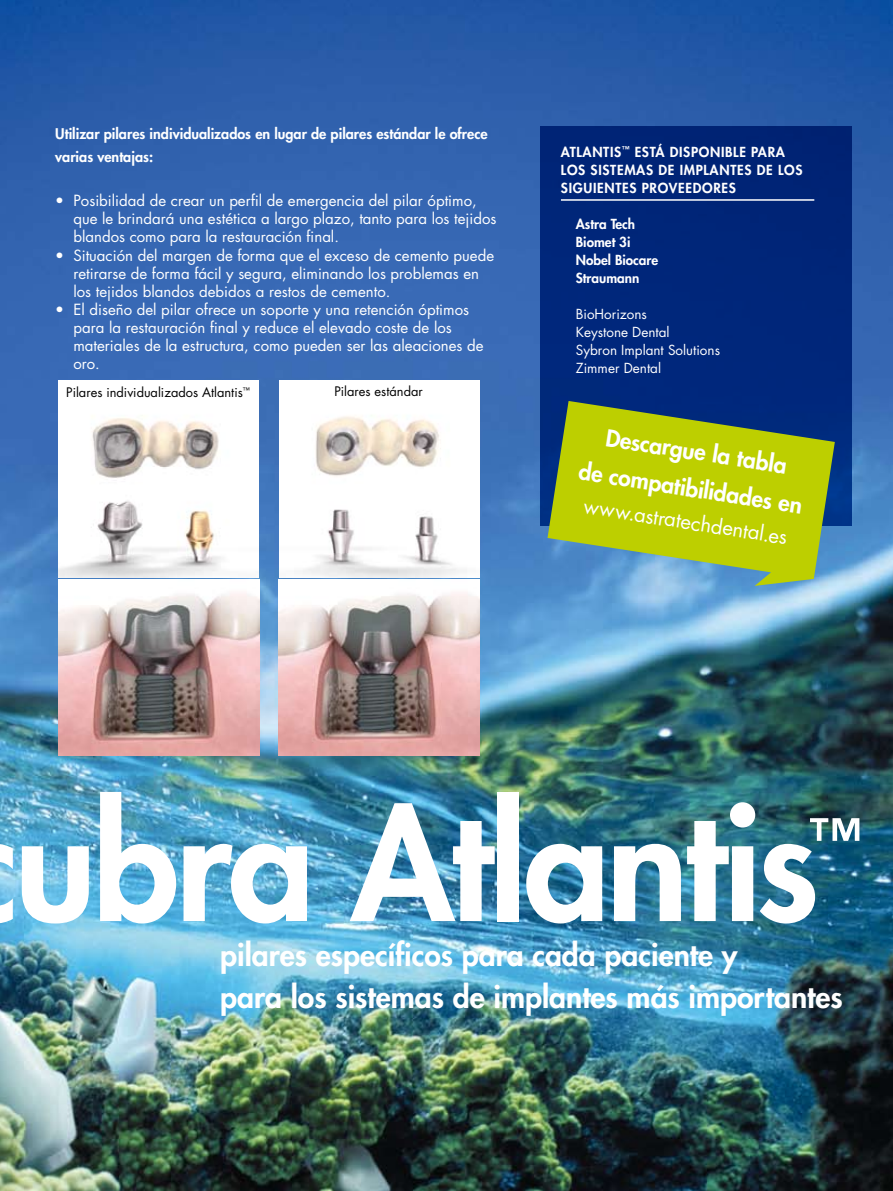
<style>
.page{position:relative;width:893px;height:1191px;background:#fff}
.page>*{position:absolute;margin:0;border:0;box-sizing:border-box;transform-origin:0 0}
.t1{font:800 152.25px "Futura Std";letter-spacing:-.02em;color:#fff}
.t2{font:800 54px "Futura Std";color:#fff}
.t3{font:800 30px/42px "Futura Std";color:#fff}
.t4{font:800 22.8px/37.2px "Futura Std";color:#fff;text-align:center}
.t5{font:20.25px "Futura Std";color:#fff}
.t6{font:15px/18px "Futura Std";color:#fff}
.t7{font:800 14.4px/22.5px "Futura Std";color:#fff}
.t8{font:800 13.5px/18px "Futura Std";letter-spacing:.05em;color:#fff}
.t9{font:13.5px/18px "Futura Std";color:#fff}
.t10{font:800 13.5px "Futura Std";color:#fff}
.t11{font:12.9px "Futura Std";color:#000}
</style>
<div class="page">
<img style="left:0;top:0;width:893px;height:1191px">
<img style="left:58px;top:580px;width:201px;height:176px">
<img style="left:59px;top:381px;width:200px;height:196px">
<img style="left:279px;top:579px;width:201px;height:176px">
<img style="left:279px;top:380px;width:201px;height:197px">
<div style="left:540px;top:126px;width:312px;height:399px;background:#00267a"></div>
<hr style="left:561px;top:199px;width:253px;height:2px;background:#fff">
<svg style="left:547px;top:401px;width:288px;height:185px;background:#94b031"></svg>
<p class="t7" style="left:55px;top:123px;width:434px">Utilizar pilares individualizados en lugar de pilares estándar le ofrece varias ventajas:</p>
<p class="t6" style="left:73px;top:192px;width:425px;text-indent:-18px">• Posibilidad de crear un perfil de emergencia del pilar óptimo, que le brindará una estética a largo plazo, tanto para los tejidos blandos como para la restauración final.</p>
<p class="t6" style="left:73px;top:246px;width:422px;text-indent:-18px">• Situación del margen de forma que el exceso de cemento puede retirarse de forma fácil y segura, eliminando los problemas en los tejidos blandos debidos a restos de cemento.</p>
<p class="t6" style="left:73px;top:300px;width:412px;text-indent:-18px">• El diseño del pilar ofrece un soporte y una retención óptimos para la restauración final y reduce el elevado coste de los materiales de la estructura, como pueden ser las aleaciones de oro.</p>
<p class="t11" style="left:66px;top:384px;width:185px">Pilares individualizados Atlantis<sup>™</sup></p>
<p class="t11" style="left:334px;top:383px;width:90px">Pilares estándar</p>
<p class="t8" style="left:561px;top:143px;width:226px">Atlantis<sup>™</sup> ESTÁ DISPONI BLE PARA<br>LOS SIST</p>
<p class="t8" style="left:561px;top:161px;width:242px;text-indent:56px">EMAS DE IMPLANTES DE LOS<br>SIGUIENTES PROVEEDORES</p>
<p class="t10" style="left:576px;top:215px;width:61px">Astra Tech</p>
<p class="t10" style="left:576px;top:233px;width:56px">Biomet 3i</p>
<p class="t10" style="left:561px;top:251px;width:99px">Nobel Biocare</p>
<p class="t10" style="left:576px;top:269px;width:65px">Straumann</p>
<p class="t9" style="left:576px;top:305px;width:146px">BioHorizons<br>Keystone Dental<br>Sybron Implant Solutions<br>Zimmer Dental</p>
<h3 class="t4" style="left:588px;top:415px;width:227px;rotate:9deg">Descargue la tabla<br>de compatibilidades en</h3>
<h3 class="t5" style="left:586px;top:492px;width:207px;rotate:9deg">www.astratechdental.es</h3>
<h1 class="t1" style="left:15px;top:768px;width:806px">ubra Atlantis</h1>
<h2 class="t2" style="left:808px;top:804px;width:55px">™</h2>
<h3 class="t3" style="left:220px;top:933px;width:624px">pilares específicos para cada paciente y<br>para los sistemas de implantes más importantes</h3>
</div>
